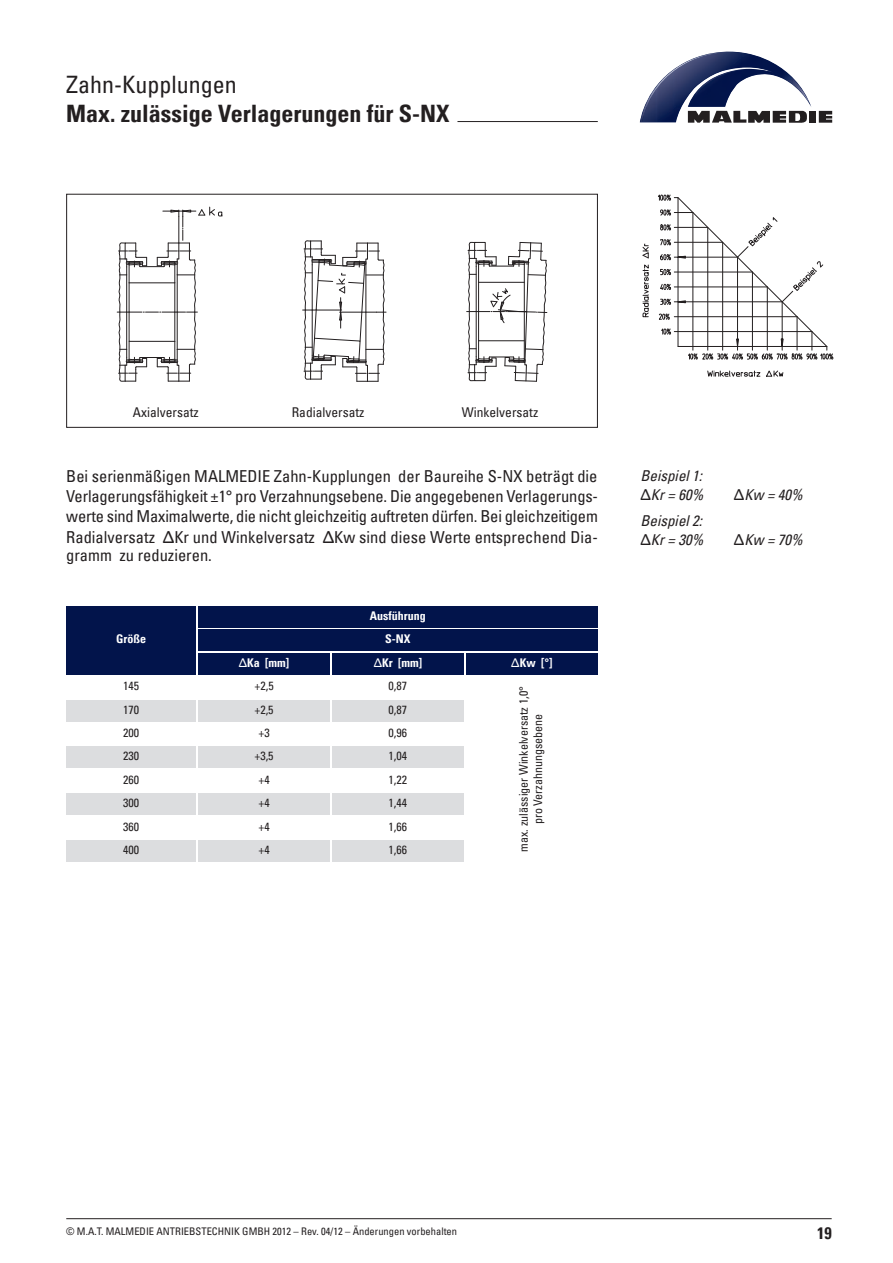
<style>
.page{position:relative;width:893px;height:1263px;background:#fff}
.page>*{position:absolute;margin:0;border:0;box-sizing:border-box;transform-origin:0 0}
.t1{font:700 condensed 24px "Univers";color:#231f20}
.t2{font:condensed 24px "Univers";color:#231f20}
.t3{font:condensed 16.5px/20.1px "Univers";color:#231f20;text-align:justify}
.t4{font:700 condensed 16.5px "Univers";color:#231f20}
.t5{font:italic condensed 15px/18.9px "Univers";color:#231f20}
.t6{font:condensed 13.5px "Univers";color:#231f20}
.t7{font:condensed 12px/23.4px "Univers";color:#231f20;text-align:justify}
.t8{font:700 condensed 12px "Univers";color:#fff}
.t9{font:condensed 10.5px "Univers";color:#231f20}
.s1{font-family:"Lucida Grande";font-stretch:normal}
.s2{font-family:"Lucida Grande";font-weight:400;font-stretch:normal}
.s3{font-family:"Lucida Grande";font-style:normal;font-stretch:normal}
</style>
<div class="page">
<hr style="left:66px;top:1218px;width:766px;height:1px;background:#231f20">
<svg style="left:819px;top:111px;width:13px;height:12px"></svg>
<div style="left:809px;top:111px;width:7px;height:12px;background:#231f20"></div>
<svg style="left:640px;top:52px;width:171px;height:71px"></svg>
<hr style="left:457px;top:121px;width:141px;height:1px;background:#231f20">
<div style="left:66px;top:606px;width:130px;height:68px;background:#02144b"></div>
<div style="left:198px;top:630px;width:400px;height:21px;background:#02144b"></div>
<div style="left:198px;top:653px;width:132px;height:21px;background:#02144b"></div>
<div style="left:332px;top:653px;width:132px;height:21px;background:#02144b"></div>
<div style="left:466px;top:653px;width:132px;height:21px;background:#02144b"></div>
<div style="left:198px;top:606px;width:400px;height:22px;background:#02144b"></div>
<div style="left:66px;top:700px;width:130px;height:21px;background:#dcdddf"></div>
<div style="left:66px;top:747px;width:130px;height:21px;background:#dcdddf"></div>
<div style="left:66px;top:793px;width:130px;height:22px;background:#dcdddf"></div>
<div style="left:66px;top:840px;width:130px;height:21px;background:#dcdddf"></div>
<div style="left:198px;top:700px;width:132px;height:21px;background:#dcdddf"></div>
<div style="left:198px;top:747px;width:132px;height:21px;background:#dcdddf"></div>
<div style="left:198px;top:793px;width:132px;height:22px;background:#dcdddf"></div>
<div style="left:198px;top:840px;width:132px;height:21px;background:#dcdddf"></div>
<div style="left:332px;top:700px;width:132px;height:21px;background:#dcdddf"></div>
<div style="left:332px;top:747px;width:132px;height:21px;background:#dcdddf"></div>
<div style="left:332px;top:793px;width:132px;height:22px;background:#dcdddf"></div>
<div style="left:332px;top:840px;width:132px;height:21px;background:#dcdddf"></div>
<svg style="left:467px;top:242px;width:80px;height:140px"></svg>
<svg style="left:303px;top:240px;width:83px;height:142px"></svg>
<svg style="left:117px;top:207px;width:105px;height:175px"></svg>
<div style="left:66px;top:194px;width:532px;height:234px;border:1px solid #231f20"></div>
<svg style="left:643px;top:264px;width:6px;height:53px"></svg>
<svg style="left:642px;top:244px;width:7px;height:14px"></svg>
<svg style="left:707px;top:370px;width:76px;height:7px"></svg>
<svg style="left:658px;top:194px;width:175px;height:166px"></svg>
<h1 class="t2" style="left:66px;top:69px;width:172px">Zahn-Kupplungen</h1>
<h1 class="t1" style="left:66px;top:99px;width:385px">Max. zulässige Verlagerungen für S-NX</h1>
<p class="t6" style="left:133px;top:404px;width:67px">Axialversatz</p>
<p class="t6" style="left:292px;top:404px;width:74px">Radialversatz</p>
<p class="t6" style="left:462px;top:404px;width:78px">Winkelversatz</p>
<p class="t3" style="left:66px;top:466px;width:533px">Bei serienmäßigen MALMEDIE Zahn-Kupplungen der Baureihe S-NX beträgt die Verlagerungsfähigkeit ±1° pro Verzahnungsebene. Die angegebenen Verlagerungs&shy;werte sind Maximalwerte, die nicht gleichzeitig auftreten dürfen. Bei gleichzeitigem Radialversatz <span class="s1">Δ</span>Kr und Winkelversatz <span class="s1">Δ</span>Kw sind diese Werte entsprechend Dia-</p>
<p class="t3" style="left:66px;top:545px;width:147px">gramm zu reduzieren.</p>
<p class="t8" style="left:370px;top:608px;width:57px">Ausführung</p>
<p class="t8" style="left:116px;top:632px;width:31px">Größe</p>
<p class="t8" style="left:385px;top:632px;width:27px">S-NX</p>
<p class="t8" style="left:239px;top:655px;width:52px"><span class="s2">Δ</span>Ka [mm]</p>
<p class="t8" style="left:374px;top:655px;width:50px"><span class="s2">Δ</span>Kr [mm]</p>
<p class="t8" style="left:511px;top:655px;width:43px"><span class="s2">Δ</span>Kw [°]</p>
<p class="t7" style="left:123px;top:674px;width:17px">145<br>170<br>200<br>230<br>260<br>300<br>360<br>400</p>
<p class="t7" style="left:254px;top:674px;width:21px;text-align:center">+2,5 +2,5 +3 +3,5 +4 +4 +4 +4</p>
<p class="t7" style="left:389px;top:674px;width:20px">0,87<br>0,87<br>0,96<br>1,04<br>1,22<br>1,44<br>1,66<br>1,66</p>
<p class="t7" style="left:516px;top:852px;width:167px;line-height:14.4px;text-align:center;rotate:-90deg">max. zulässiger Winkelversatz 1,0° pro Verzahnungsebene</p>
<p class="t5" style="left:640px;top:466px;width:69px">Beispiel1:<br><span class="s3">Δ</span> Kr= 60%</p>
<p class="t5" style="left:640px;top:510px;width:69px">Beispiel2:<br><span class="s3">Δ</span> Kr= 30%</p>
<p class="t5" style="left:734px;top:485px;width:74px"><span class="s3">Δ</span> Kw = 40%</p>
<p class="t5" style="left:734px;top:529px;width:74px"><span class="s3">Δ</span> Kw = 70%</p>
<p class="t9" style="left:66px;top:1224px;width:392px">© M.A.T. MALMEDIE ANTRIEBSTECHNIK GMBH 2012 – Rev. 04/12 – Änderungen vorbehalten</p>
<p class="t4" style="left:817px;top:1223px;width:16px">19</p>
</div>
